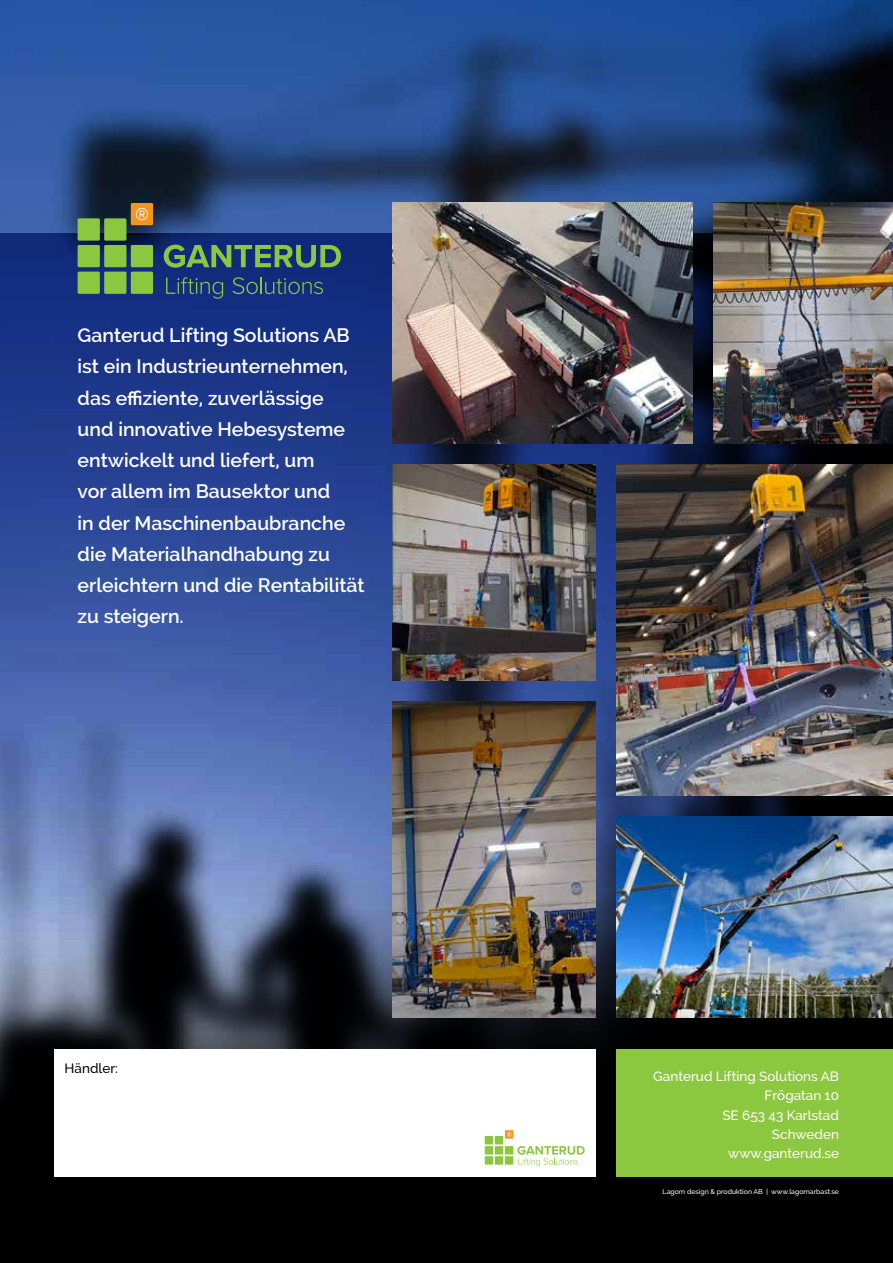
<style>
.page{position:relative;width:893px;height:1263px;background:#fff}
.page>*{position:absolute;margin:0;border:0;box-sizing:border-box;transform-origin:0 0}
.t1{font:600 19.5px/31.2px "Raleway";color:#fff}
.t2{font:500 13.5px/19.2px "Raleway";color:#fff;text-align:right}
.t3{font:500 13.5px "Raleway";color:#000}
.t4{font:500 6.9px "Raleway";color:#fff}
</style>
<div class="page">
<img style="left:0;top:0;width:893px;height:234px">
<img style="left:0;top:234px;width:893px;height:1029px">
<div style="left:617px;top:1049px;width:276px;height:128px;background:#8cc740"></div>
<div style="left:54px;top:1049px;width:541px;height:128px;background:#fff"></div>
<div style="left:131px;top:272px;width:22px;height:22px;background:#8cc740"></div>
<div style="left:131px;top:203px;width:22px;height:22px;background:#f7941f"></div>
<div style="left:131px;top:245px;width:22px;height:22px;background:#8cc740"></div>
<div style="left:104px;top:218px;width:22px;height:23px;background:#8cc740"></div>
<div style="left:78px;top:218px;width:22px;height:23px;background:#8cc740"></div>
<div style="left:78px;top:272px;width:22px;height:22px;background:#8cc740"></div>
<div style="left:104px;top:272px;width:22px;height:22px;background:#8cc740"></div>
<div style="left:78px;top:245px;width:22px;height:22px;background:#8cc740"></div>
<div style="left:104px;top:245px;width:22px;height:22px;background:#8cc740"></div>
<svg style="left:136px;top:208px;width:12px;height:12px"></svg>
<svg style="left:164px;top:245px;width:177px;height:23px;background:#4c755d"></svg>
<svg style="left:166px;top:277px;width:57px;height:22px"></svg>
<svg style="left:233px;top:277px;width:90px;height:17px;background:#2c4d70"></svg>
<div style="left:505px;top:1156px;width:8px;height:8px;background:#8cc740"></div>
<svg style="left:505px;top:1130px;width:8px;height:8px"></svg>
<div style="left:505px;top:1146px;width:8px;height:8px;background:#8cc740"></div>
<div style="left:495px;top:1136px;width:8px;height:8px;background:#8cc740"></div>
<div style="left:485px;top:1136px;width:8px;height:8px;background:#8cc740"></div>
<div style="left:485px;top:1156px;width:8px;height:8px;background:#8cc740"></div>
<div style="left:495px;top:1156px;width:8px;height:8px;background:#8cc740"></div>
<div style="left:485px;top:1146px;width:8px;height:8px;background:#8cc740"></div>
<div style="left:495px;top:1146px;width:8px;height:8px;background:#8cc740"></div>
<svg style="left:507px;top:1132px;width:4px;height:5px"></svg>
<svg style="left:517px;top:1146px;width:68px;height:20px"></svg>
<img style="left:393px;top:702px;width:202px;height:315px">
<img style="left:714px;top:203px;width:179px;height:240px">
<img style="left:617px;top:464px;width:276px;height:331px">
<img style="left:393px;top:464px;width:202px;height:216px">
<img style="left:393px;top:203px;width:300px;height:240px">
<img style="left:617px;top:816px;width:276px;height:201px">
<p class="t1" style="left:78px;top:320px;width:289px">Ganterud Lifting Solutions AB ist ein Industrieunternehmen, das effiziente, zuverlässige<br>und innovative Hebesysteme entwickelt und liefert, um<br>vor allem im Bausektor und<br>in der Maschinenbaubranche die Materialhandhabung zu erleichtern und die Rentabilität zu steigern.</p>
<p class="t3" style="left:65px;top:1060px;width:55px">Händler:</p>
<p class="t2" style="left:653px;top:1067px;width:187px">Ganterud Lifting Solutions AB<br>Frögatan 10<br>SE 653 43 Karlstad<br>Schweden<br>www.ganterud.se</p>
<p class="t4" style="left:663px;top:1188px;width:178px">Lagom design &amp; produktion AB | www.lagomarbast.se</p>
</div>
